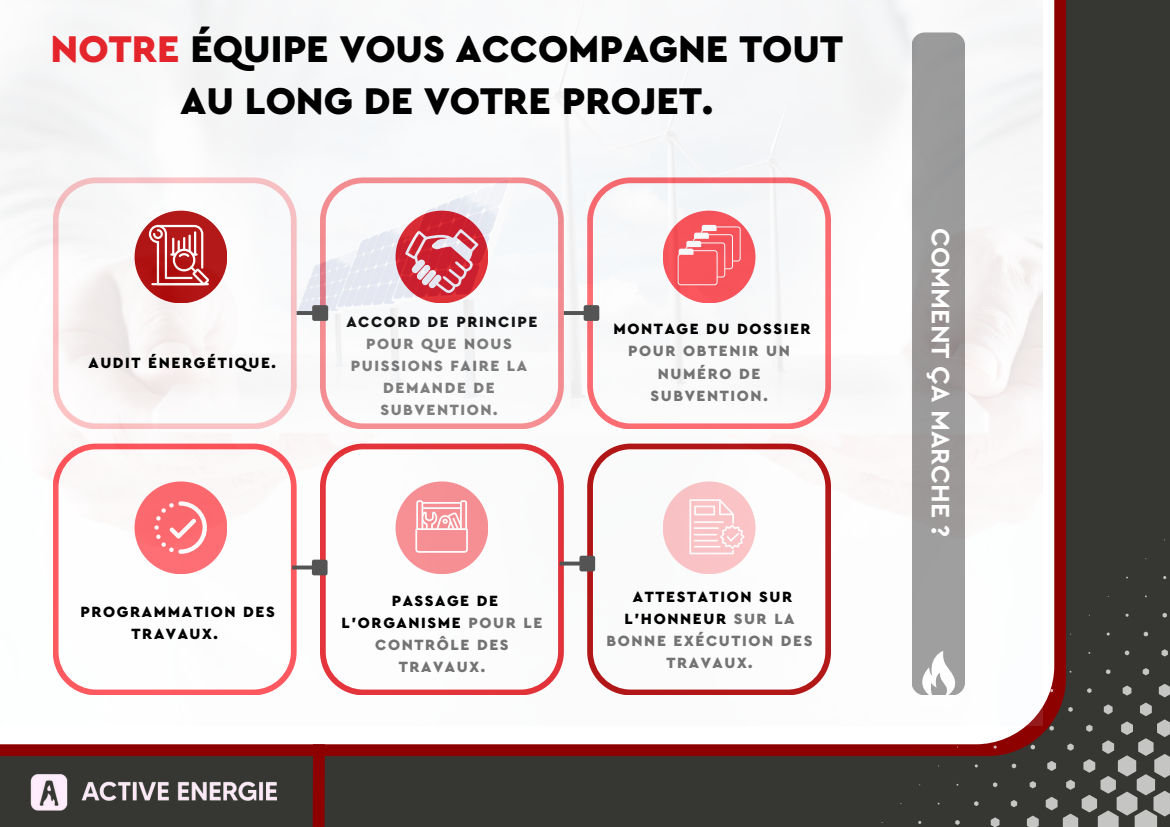
<style>
.page{position:relative;width:1170px;height:827px;background:#fff}
.page>*{position:absolute;margin:0;border:0;box-sizing:border-box;transform-origin:0 0}
.t1{font:900 39.02px/52px "Cera Pro";color:#000;text-align:center}
.t2{font:700 26.25px "Cera Pro";color:#fff}
.t3{font:900 15.58px/22.1px "Cera Pro";letter-spacing:.105em;color:#737373;text-align:center}
.t4{font:900 15.58px/22.1px "Cera Pro";letter-spacing:.105em;color:#000;text-align:center}
.s1{color:#e4252b}
.s2{color:#000}
</style>
<div class="page">
<div style="left:0;top:0;width:1169px;height:827px;background:#363733"></div>
<div style="left:0;top:0;width:1066px;height:756px;background:#8d0101"></div>
<div style="left:0;top:0;width:1054px;height:744px;background:#fff"></div>
<img style="left:81px;top:781px;width:196px;height:20px">
<img style="left:30px;top:774px;width:38px;height:37px">
<svg style="left:955px;top:820px;width:4px;height:5px"></svg>
<svg style="left:974px;top:801px;width:4px;height:5px"></svg>
<svg style="left:993px;top:782px;width:4px;height:5px"></svg>
<svg style="left:1011px;top:763px;width:5px;height:5px"></svg>
<svg style="left:1030px;top:744px;width:5px;height:5px"></svg>
<svg style="left:1106px;top:669px;width:4px;height:5px"></svg>
<svg style="left:1124px;top:650px;width:5px;height:5px"></svg>
<svg style="left:1143px;top:631px;width:5px;height:5px"></svg>
<svg style="left:1162px;top:613px;width:4px;height:5px"></svg>
<svg style="left:990px;top:817px;width:9px;height:10px"></svg>
<svg style="left:1010px;top:800px;width:7px;height:7px"></svg>
<svg style="left:1029px;top:781px;width:6px;height:7px"></svg>
<svg style="left:1142px;top:668px;width:7px;height:7px"></svg>
<svg style="left:1161px;top:649px;width:6px;height:7px"></svg>
<svg style="left:1026px;top:815px;width:12px;height:12px"></svg>
<svg style="left:1045px;top:684px;width:124px;height:143px"></svg>
<svg style="left:306px;top:744px;width:25px;height:83px"></svg>
<img style="left:0;top:0;width:1042px;height:725px">
<hr style="left:297px;top:311px;width:16px;height:4px;background:#545454">
<div style="left:314px;top:307px;width:12px;height:12px;background:#545454"></div>
<div style="left:312px;top:305px;width:16px;height:16px;border:4px solid #545454"></div>
<hr style="left:564px;top:311px;width:20px;height:4px;background:#545454">
<div style="left:585px;top:307px;width:12px;height:12px;background:#545454"></div>
<div style="left:583px;top:305px;width:16px;height:16px;border:4px solid #545454"></div>
<svg style="left:292px;top:565px;width:20px;height:4px"></svg>
<div style="left:314px;top:562px;width:11px;height:11px;background:#545454"></div>
<div style="left:312px;top:560px;width:15px;height:15px;border:4px solid #545454"></div>
<hr style="left:559px;top:562px;width:21px;height:3px;background:#545454">
<div style="left:581px;top:558px;width:12px;height:11px;background:#545454"></div>
<div style="left:579px;top:556px;width:16px;height:15px;border:4px solid #545454"></div>
<p class="t1" style="left:51px;top:24px;width:794px"><span class="s1">NOTRE</span> ÉQUIPE VOUS ACCOMPAGNE TOUT<br>AU LONG DE VOTRE PROJET.</p>
<p class="t4" style="left:88px;top:352px;width:189px">AUDIT ÉNERGÉTIQUE.</p>
<p class="t3" style="left:346px;top:311px;width:192px"><span class="s2">ACCORD DE PRINCIPE<br></span>POUR QUE NOUS<br>PUISSIONS FAIRE LA<br>DEMANDE DE<br>SUBVENTION.</p>
<p class="t3" style="left:613px;top:319px;width:199px"><span class="s2">MONTAGE DU DOSSIER<br></span>POUR OBTENIR UN<br>NUMÉRO DE<br>SUBVENTION.</p>
<p class="t4" style="left:80px;top:601px;width:196px">PROGRAMMATION DES<br>TRAVAUX.</p>
<p class="t3" style="left:341px;top:590px;width:202px"><span class="s2">PASSAGE DE<br>L’ORGANISME</span> POUR LE<br>CONTRÔLE DES<br>TRAVAUX.</p>
<p class="t3" style="left:606px;top:586px;width:207px"><span class="s2">ATTESTATION SUR<br>L’HONNEUR</span> SUR LA<br>BONNE EXÉCUTION DES<br>TRAVAUX.</p>
<p class="t2" style="left:953px;top:228px;width:311px;rotate:90deg">COMMENT ÇA MARCHE ?</p>
</div>
